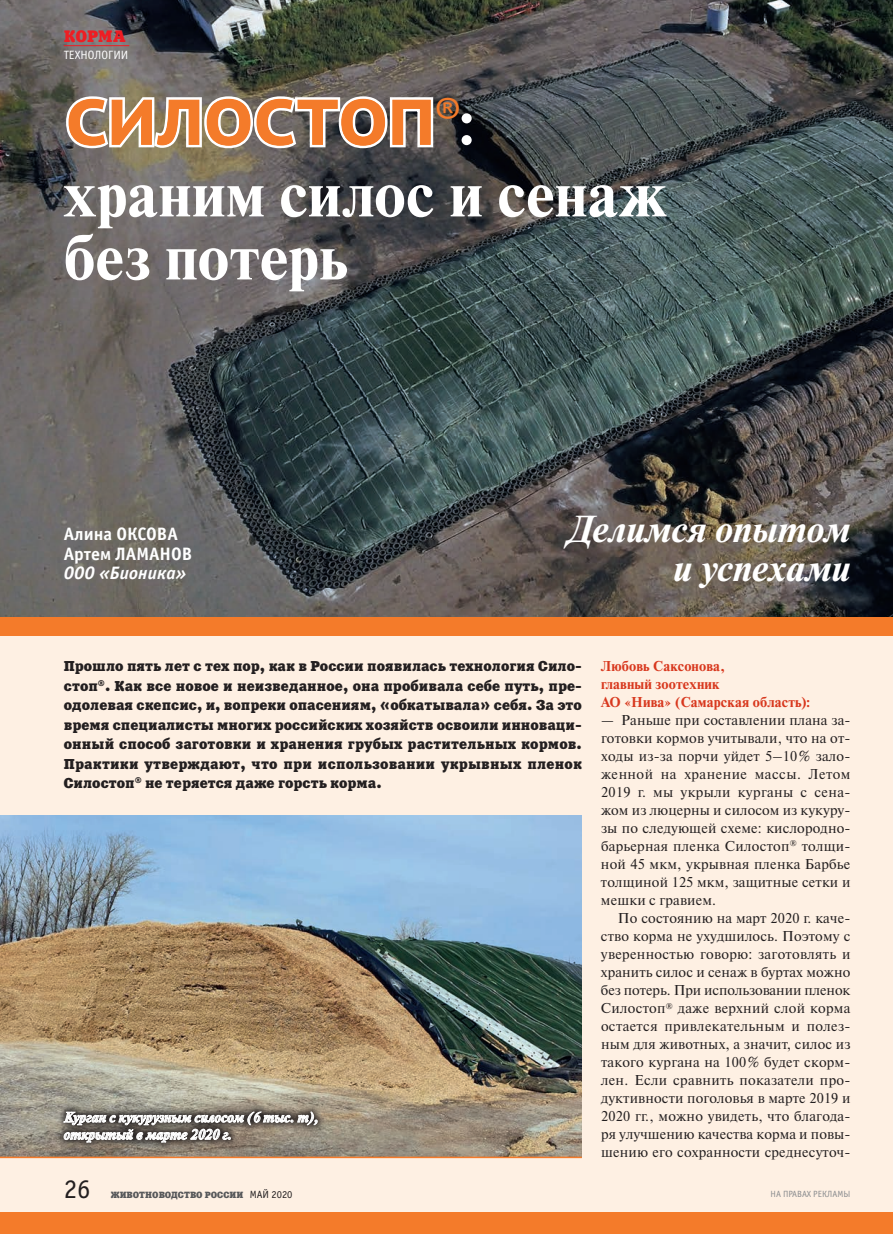
<style>
.page{position:relative;width:893px;height:1234px;background:#fff}
.page>*{position:absolute;margin:0;border:0;box-sizing:border-box;transform-origin:0 0}
.t1{font:700 63px/63px "Newton C";letter-spacing:.005em;color:#fff}
.t2{font:700 63px "PT Sans Caption";letter-spacing:.02em;color:#f47b2a;scale:1.05 1}
.t3{font:italic 700 37.5px/39px "Newton C";color:#fff;text-align:right}
.t4{font:27px "Officina Sans C";color:#231f20}
.t5{font:700 18px/19.5px "Officina Sans C";color:#fff}
.t6{font:italic 700 18px "Officina Sans C";color:#fff}
.t7{font:16.5px "Xenia C";color:#ee1d23}
.t8{font:14.25px/18px "Newton C";letter-spacing:.01em;color:#231f20;text-align:justify}
.t9{font:14.25px/19.5px "Xenia C";color:#231f20;text-align:justify}
.t10{font:700 14.25px/18px "Newton C";letter-spacing:.01em;color:#d8381e}
.t11{font:italic 700 14.25px/17.2px "Newton C";color:#fff}
.t12{font:12px "Officina Sans C";color:#fff}
.t13{font:9px "Xenia C";color:#57585a}
.t14{font:9px "Officina Sans C";color:#8a8c8f}
.s1{font-family:"Newton C";color:#fff}
.s2{font-family:"Officina Sans C";font-size:10.5px;color:#231f20}
</style>
<div class="page">
<div style="left:0;top:0;width:893px;height:1233px;background:#fef0e3"></div>
<img style="left:0;top:0;width:893px;height:617px">
<div style="left:0;top:1212px;width:893px;height:21px;background:#f47b2a"></div>
<div style="left:0;top:617px;width:893px;height:18px;background:#f47b2a"></div>
<hr style="left:64px;top:45px;width:65px;height:1px;background:#ee1d23">
<svg style="left:62px;top:92px;width:374px;height:60px;background:#aca094"></svg>
<img style="left:0;top:815px;width:582px;height:341px">
<hr style="left:0;top:1156px;width:582px;height:1px;background:#f47b2a">
<svg style="left:55px;top:1102px;width:271px;height:48px;background:#928a7d"></svg>
<svg style="left:63px;top:1110px;width:255px;height:32px;background:#8a847f"></svg>
<p class="t7" style="left:64px;top:26px;width:63px">КОРМА</p>
<p class="t12" style="left:64px;top:48px;width:66px">ТЕХНОЛОГИИ</p>
<h1 class="t2" style="left:66px;top:80px;width:391px">СИЛОСТОП<sup>®</sup><span class="s1">:</span></h1>
<h1 class="t1" style="left:64px;top:163px;width:603px">храним силос и сенаж без потерь</h1>
<p class="t5" style="left:64px;top:524px;width:130px">Алина ОКСОВА<br>Артем ЛАМАНОВ</p>
<p class="t6" style="left:64px;top:563px;width:124px">ООО «Бионика»</p>
<h2 class="t3" style="left:567px;top:509px;width:285px">Делимся опытом и успехами</h2>
<p class="t9" style="left:64px;top:656px;width:520px">Прошло пять лет с тех пор, как в России появилась технология Сило‑ стоп<sup>®</sup>. Как все новое и неизведанное, она пробивала себе путь, пре&shy;одолевая скепсис, и, вопреки опасениям, «обкатывала» себя. За это время специалисты многих российских хозяйств освоили инноваци‑ онный способ заготовки и хранения грубых растительных кормов.<br>Практики утверждают, что при использовании укрывных пленок Силостоп<sup>®</sup> не теряется даже горсть корма.</p>
<p class="t11" style="left:64px;top:1108px;width:256px">Курган с кукурузным силосом (6 тыс. т), открытый в марте 2020 г.</p>
<h3 class="t4" style="left:64px;top:1174px;width:28px">26</h3>
<p class="t13" style="left:111px;top:1188px;width:183px">ЖИВОТНОВОДСТВО РОССИИ <span class="s2">МАЙ 2020</span></p>
<p class="t10" style="left:601px;top:657px;width:211px">Любовь Саксонова,<br>главный зоотехник<br>АО «Нива» (Самарская область):</p>
<p class="t8" style="left:601px;top:711px;width:251px">— Раньше при составлении плана за&shy;готовки кормов учитывали, что на от&shy;ходы из‑за порчи уйдет 5–10% зало&shy;женной на хранение массы. Летом 2019 г. мы укрыли курганы с сена&shy;жом из люцерны и силосом из кукуру&shy;зы по следующей схеме: кислородно&shy;барьерная пленка Силостоп<sup>®</sup> толщи&shy;ной 45 мкм, укрывная пленка Барбье толщиной 125 мкм, защитные сетки и мешки с гравием.</p>
<p class="t8" style="left:601px;top:909px;width:251px;text-align:left;text-indent:17px">По состоянию на март 2020 г. каче&shy;ство корма не ухудшилось. Поэтому с уверенностью говорю: заготовлять и хранить силос и сенаж в буртах можно без потерь. При использовании пленок Силостоп<sup>®</sup> даже верхний слой корма остается привлекательным и полез&shy;ным для животных, а значит, силос из такого кургана на 100% будет скорм&shy;лен. Если сравнить показатели про&shy;дуктивности поголовья в марте 2019 и 2020 гг., можно увидеть, что благода&shy;ря улучшению качества корма и повы&shy;шению его сохранности среднесуточ-</p>
<p class="t14" style="left:770px;top:1188px;width:81px">НА ПРАВАХ РЕКЛАМЫ</p>
</div>
